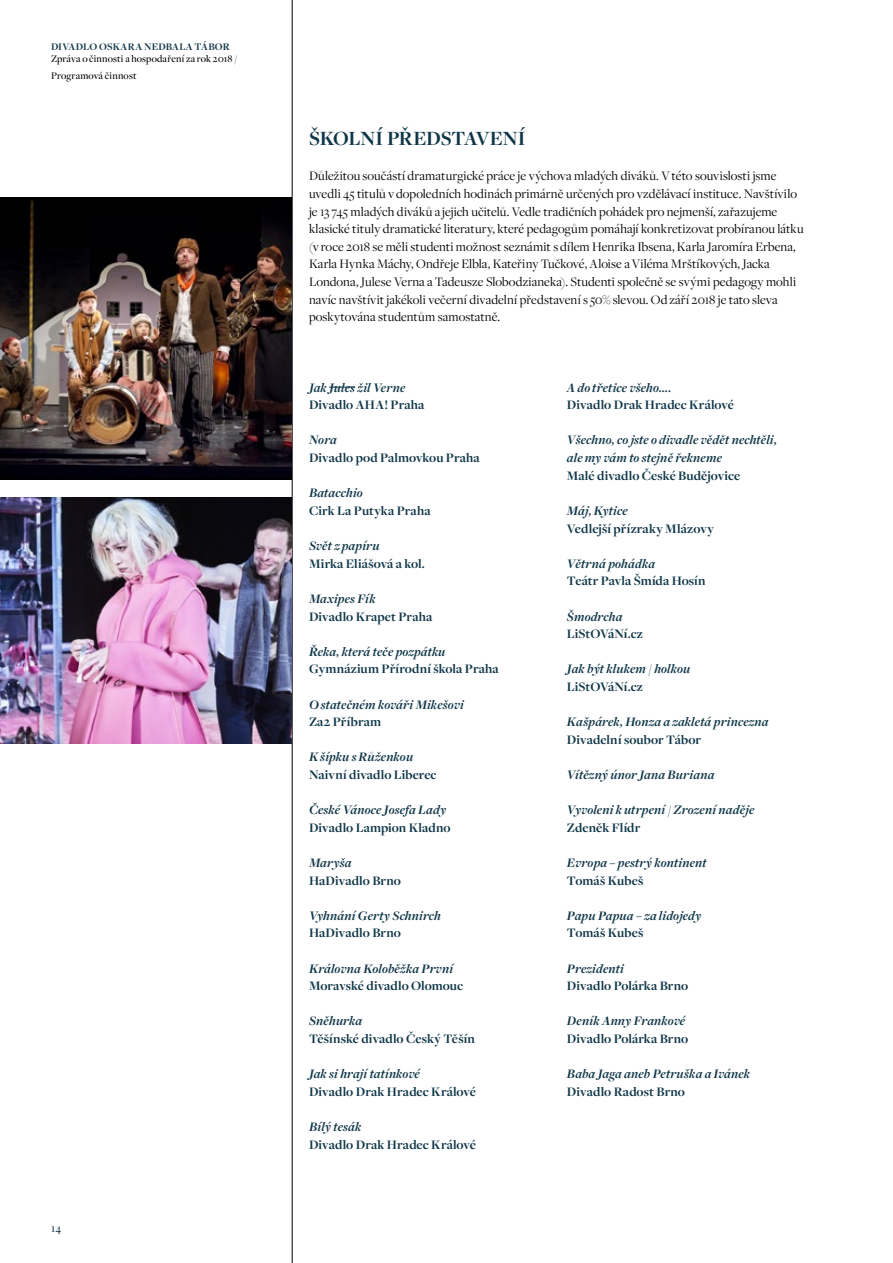
<style>
.page{position:relative;width:893px;height:1263px;background:#fff}
.page>*{position:absolute;margin:0;border:0;box-sizing:border-box;transform-origin:0 0}
.t1{font:700 21px "Freight Disp Pro";letter-spacing:-.01em;color:#0f3648}
.t2{font:13.5px/17.5px "Freight Disp Pro";letter-spacing:.005em;color:#000}
.t3{font:italic 700 13.5px/17.5px "Freight Disp Pro";letter-spacing:.01em;color:#0f3648}
.t4{font:700 13.5px "Freight Disp Pro";letter-spacing:.005em;color:#0f3648}
.t5{font:500 12px "Freight Disp Pro";color:#0f3648}
.t6{font:500 10.5px/16.8px "Freight Disp Pro";letter-spacing:.015em;color:#000}
.t7{font:700 10.5px "Freight Disp Pro";letter-spacing:.015em;color:#0f3648}
</style>
<div class="page">
<svg style="left:329px;top:387px;width:26px;height:1px"></svg>
<hr style="left:292px;top:0;width:1px;height:1263px;background:#000">
<img style="left:0;top:198px;width:292px;height:282px">
<img style="left:0;top:497px;width:292px;height:247px">
<p class="t7" style="left:51px;top:39px;width:180px">DIVADLO OSKARA NEDBALA TÁBOR</p>
<p class="t6" style="left:51px;top:50px;width:188px">Zpráva o činnosti a hospodaření za rok 2018 /<br>Programová činnost</p>
<p class="t5" style="left:51px;top:1220px;width:12px">14</p>
<h1 class="t1" style="left:309px;top:125px;width:218px">ŠKOLNÍ PŘEDSTAVENÍ</h1>
<p class="t2" style="left:309px;top:167px;width:496px">Důležitou součástí dramaturgické práce je výchova mladých diváků. V této souvislosti jsme uvedli 45 titulů v dopoledních hodinách primárně určených pro vzdělávací instituce. Navštívilo je 13 745 mladých diváků a jejich učitelů. Vedle tradičních pohádek pro nejmenší, zařazujeme klasické tituly dramatické literatury, které pedagogům pomáhají konkretizovat probíranou látku (v roce 2018 se měli studenti možnost seznámit s dílem Henrika Ibsena, Karla Jaromíra Erbena, Karla Hynka Máchy, Ondřeje Elbla, Kateřiny Tučkové, Aloise a Viléma Mrštíkových, Jacka Londona, Julese Verna a Tadeusze Slobodzianeka). Studenti společně se svými pedagogy mohli navíc navštívit jakékoli večerní divadelní představení s 50% slevou. Od září 2018 je tato sleva poskytována studentům samostatně.</p>
<p class="t3" style="left:309px;top:378px;width:98px">Jak Jules žil Verne</p>
<p class="t4" style="left:309px;top:396px;width:117px">Divadlo AHA! Praha</p>
<p class="t3" style="left:309px;top:431px;width:29px">Nora</p>
<p class="t4" style="left:309px;top:449px;width:172px">Divadlo pod Palmovkou Praha</p>
<p class="t3" style="left:309px;top:484px;width:55px">Batacchio</p>
<p class="t4" style="left:309px;top:502px;width:123px">Cirk La Putyka Praha</p>
<p class="t3" style="left:309px;top:537px;width:72px">Svět z papíru</p>
<p class="t4" style="left:309px;top:554px;width:117px">Mirka Eliášová a kol.</p>
<p class="t3" style="left:309px;top:589px;width:68px">Maxipes Fík</p>
<p class="t4" style="left:309px;top:607px;width:125px">Divadlo Krapet Praha</p>
<p class="t3" style="left:309px;top:642px;width:138px">Řeka, která teče pozpátku</p>
<p class="t4" style="left:309px;top:660px;width:191px">Gymnázium Přírodní škola Praha</p>
<p class="t3" style="left:309px;top:695px;width:156px">O statečném kováři Mikešovi</p>
<p class="t4" style="left:309px;top:713px;width:74px">Za2 Příbram</p>
<p class="t3" style="left:309px;top:748px;width:106px">K šípku s Růženkou</p>
<p class="t4" style="left:309px;top:766px;width:129px">Naivní divadlo Liberec</p>
<p class="t3" style="left:309px;top:801px;width:139px">České Vánoce Josefa Lady</p>
<p class="t4" style="left:309px;top:818px;width:143px">Divadlo Lampion Kladno</p>
<p class="t3" style="left:309px;top:853px;width:44px">Maryša</p>
<p class="t4" style="left:309px;top:871px;width:93px">HaDivadlo Brno</p>
<p class="t3" style="left:309px;top:906px;width:134px">Vyhnání Gerty Schnirch</p>
<p class="t4" style="left:309px;top:924px;width:93px">HaDivadlo Brno</p>
<p class="t3" style="left:309px;top:959px;width:146px">Královna Koloběžka První</p>
<p class="t4" style="left:309px;top:977px;width:155px">Moravské divadlo Olomouc</p>
<p class="t3" style="left:309px;top:1012px;width:55px">Sněhurka</p>
<p class="t4" style="left:309px;top:1030px;width:168px">Těšínské divadlo Český Těšín</p>
<p class="t3" style="left:309px;top:1065px;width:112px">Jak si hrají tatínkové</p>
<p class="t4" style="left:309px;top:1083px;width:168px">Divadlo Drak Hradec Králové</p>
<p class="t3" style="left:309px;top:1118px;width:54px">Bílý tesák</p>
<p class="t4" style="left:309px;top:1135px;width:168px">Divadlo Drak Hradec Králové</p>
<p class="t3" style="left:567px;top:378px;width:106px">A do třetice všeho….</p>
<p class="t4" style="left:567px;top:396px;width:168px">Divadlo Drak Hradec Králové</p>
<p class="t3" style="left:567px;top:431px;width:211px">Všechno, co jste o divadle vědět nechtěli, ale my vám to stejně řekneme</p>
<p class="t4" style="left:567px;top:466px;width:175px">Malé divadlo České Budějovice</p>
<p class="t3" style="left:567px;top:501px;width:62px">Máj, Kytice</p>
<p class="t4" style="left:567px;top:519px;width:148px">Vedlejší přízraky Mlázovy</p>
<p class="t3" style="left:567px;top:554px;width:90px">Větrná pohádka</p>
<p class="t4" style="left:567px;top:572px;width:140px">Teátr Pavla Šmída Hosín</p>
<p class="t3" style="left:567px;top:607px;width:57px">Šmodrcha</p>
<p class="t4" style="left:567px;top:625px;width:77px">LiStOVáNí.cz</p>
<p class="t3" style="left:567px;top:660px;width:125px">Jak být klukem / holkou</p>
<p class="t4" style="left:567px;top:678px;width:77px">LiStOVáNí.cz</p>
<p class="t3" style="left:567px;top:713px;width:203px">Kašpárek, Honza a zakletá princezna</p>
<p class="t4" style="left:567px;top:730px;width:135px">Divadelní soubor Tábor</p>
<p class="t3" style="left:567px;top:765px;width:149px">Vítězný únor Jana Buriana</p>
<p class="t3" style="left:567px;top:801px;width:189px">Vyvoleni k utrpení / Zrození naděje</p>
<p class="t4" style="left:567px;top:818px;width:75px">Zdeněk Flídr</p>
<p class="t3" style="left:567px;top:853px;width:141px">Evropa – pestrý kontinent</p>
<p class="t4" style="left:567px;top:871px;width:78px">Tomáš Kubeš</p>
<p class="t3" style="left:567px;top:906px;width:136px">Papu Papua – za lidojedy</p>
<p class="t4" style="left:567px;top:924px;width:78px">Tomáš Kubeš</p>
<p class="t3" style="left:567px;top:959px;width:58px">Prezidenti</p>
<p class="t4" style="left:567px;top:977px;width:123px">Divadlo Polárka Brno</p>
<p class="t3" style="left:567px;top:1012px;width:120px">Deník Anny Frankové</p>
<p class="t4" style="left:567px;top:1030px;width:123px">Divadlo Polárka Brno</p>
<p class="t3" style="left:567px;top:1065px;width:185px">Baba Jaga aneb Petruška a Ivánek</p>
<p class="t4" style="left:567px;top:1083px;width:120px">Divadlo Radost Brno</p>
</div>
